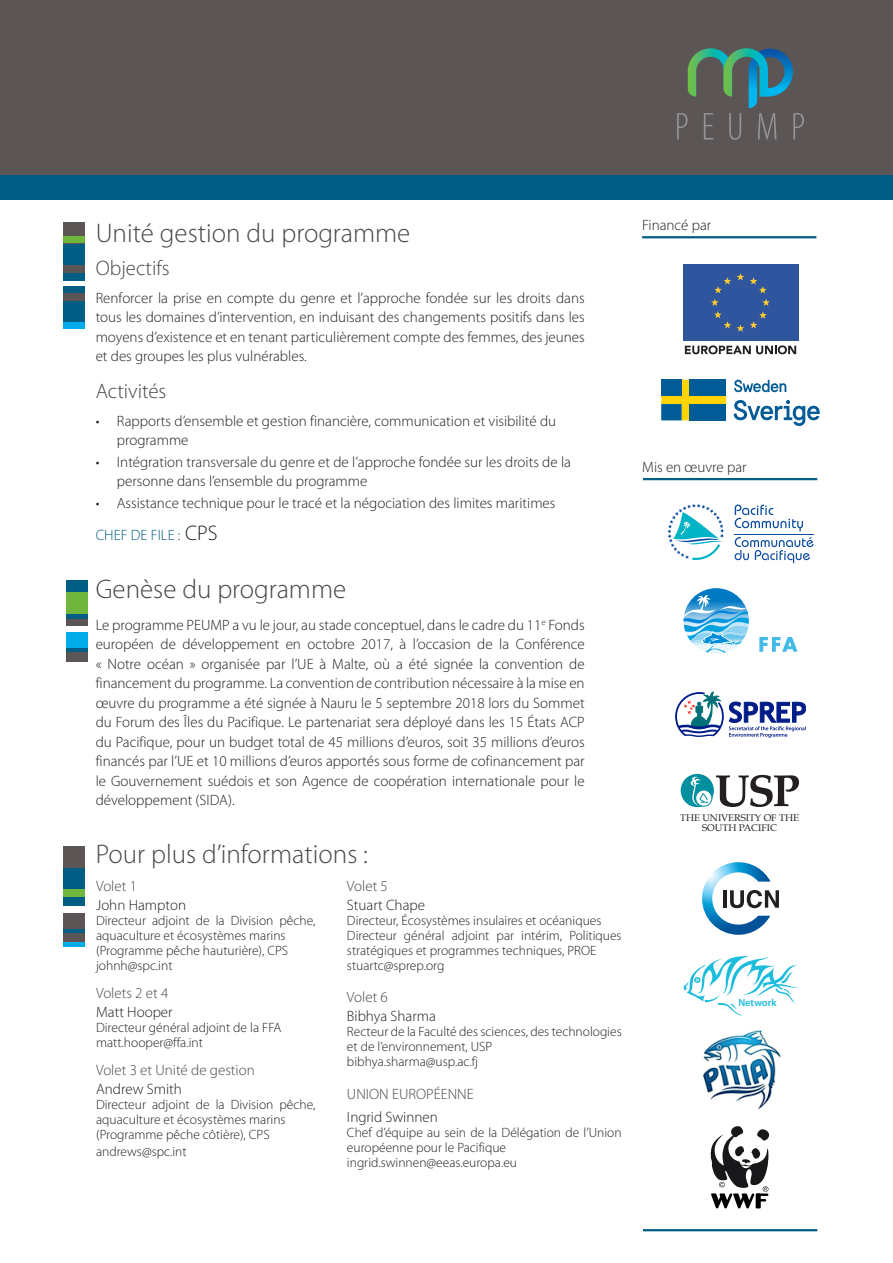
<style>
.page{position:relative;width:893px;height:1263px;background:#fff}
.page>*{position:absolute;margin:0;border:0;box-sizing:border-box;transform-origin:0 0}
.t1{font:300 27px "Myriad Pro";color:#464747}
.t2{font:300 21px "Myriad Pro";color:#464747}
.t3{font:300 15px/19.5px "Myriad Pro";color:#231f20}
.t4{font:300 15px "Myriad Pro";color:#464747}
.t5{font:300 13.5px/15px "Myriad Pro";color:#231f20}
.t6{font:600 10.35px "Myriad Pro";color:#1cbcdd}
.t7{font:9.75px/10.4px "Book Antiqua";color:#231f20;text-align:center}
.s1{color:#005d83}
.s2{font-size:21.15px}
</style>
<div class="page">
<div style="left:0;top:0;width:893px;height:200px;background:#005d83"></div>
<div style="left:0;top:0;width:893px;height:174px;background:#5b5655"></div>
<div style="left:64px;top:243px;width:21px;height:22px;background:#005d83"></div>
<div style="left:64px;top:301px;width:21px;height:21px;background:#005d83"></div>
<div style="left:64px;top:286px;width:21px;height:7px;background:#005d83"></div>
<div style="left:64px;top:322px;width:21px;height:7px;background:#00ace9"></div>
<div style="left:64px;top:272px;width:21px;height:9px;background:#005d83"></div>
<div style="left:64px;top:222px;width:21px;height:21px;background:#5b5655"></div>
<div style="left:64px;top:236px;width:21px;height:6px;background:#70b63c"></div>
<div style="left:64px;top:265px;width:21px;height:7px;background:#5b5655"></div>
<div style="left:64px;top:293px;width:21px;height:8px;background:#5b5655"></div>
<div style="left:66px;top:580px;width:21px;height:12px;background:#005d83"></div>
<div style="left:66px;top:613px;width:21px;height:7px;background:#005d83"></div>
<hr style="left:66px;top:648px;width:21px;height:4px;background:#005d83">
<div style="left:66px;top:592px;width:21px;height:21px;background:#70b63c"></div>
<div style="left:66px;top:620px;width:21px;height:6px;background:#5b5655"></div>
<div style="left:66px;top:633px;width:21px;height:15px;background:#00ace9"></div>
<div style="left:66px;top:652px;width:21px;height:10px;background:#5b5655"></div>
<div style="left:64px;top:867px;width:21px;height:22px;background:#005d83"></div>
<div style="left:64px;top:896px;width:21px;height:9px;background:#005d83"></div>
<div style="left:64px;top:928px;width:21px;height:5px;background:#005d83"></div>
<div style="left:64px;top:846px;width:21px;height:21px;background:#5b5655"></div>
<div style="left:64px;top:889px;width:21px;height:7px;background:#70b63c"></div>
<div style="left:64px;top:913px;width:21px;height:15px;background:#5b5655"></div>
<div style="left:64px;top:933px;width:21px;height:10px;background:#5b5655"></div>
<hr style="left:64px;top:943px;width:21px;height:4px;background:#00ace9">
<hr style="left:642px;top:236px;width:174px;height:2px;background:#005d83">
<hr style="left:643px;top:478px;width:174px;height:2px;background:#005d83">
<hr style="left:643px;top:1229px;width:174px;height:2px;background:#005d83">
<svg style="left:677px;top:48px;width:127px;height:92px"></svg>
<svg style="left:735px;top:504px;width:68px;height:27px"></svg>
<svg style="left:735px;top:537px;width:79px;height:26px"></svg>
<hr style="left:734px;top:534px;width:79px;height:1px;background:#0d4da1">
<svg style="left:667px;top:504px;width:57px;height:56px"></svg>
<svg style="left:684px;top:588px;width:65px;height:65px"></svg>
<svg style="left:683px;top:593px;width:66px;height:61px"></svg>
<svg style="left:759px;top:637px;width:38px;height:15px"></svg>
<svg style="left:710px;top:1126px;width:59px;height:82px"></svg>
<svg style="left:661px;top:380px;width:65px;height:40px"></svg>
<div style="left:661px;top:380px;width:21px;height:16px;background:#005b97"></div>
<div style="left:690px;top:404px;width:36px;height:16px;background:#005b97"></div>
<div style="left:690px;top:380px;width:36px;height:16px;background:#005b97"></div>
<svg style="left:734px;top:380px;width:52px;height:12px"></svg>
<svg style="left:734px;top:400px;width:86px;height:26px"></svg>
<img style="left:703px;top:1030px;width:78px;height:80px">
<svg style="left:675px;top:692px;width:131px;height:46px"></svg>
<div style="left:681px;top:774px;width:33px;height:33px;background:#008f9e;border-radius:50%"></div>
<svg style="left:696px;top:790px;width:16px;height:16px"></svg>
<div style="left:695px;top:790px;width:17px;height:17px;border:1px solid #008f9e;border-radius:50%"></div>
<svg style="left:690px;top:775px;width:18px;height:31px"></svg>
<svg style="left:716px;top:775px;width:83px;height:32px"></svg>
<svg style="left:702px;top:862px;width:77px;height:73px"></svg>
<svg style="left:683px;top:955px;width:115px;height:61px"></svg>
<div style="left:683px;top:264px;width:115px;height:77px;background:#2e559e"></div>
<svg style="left:737px;top:273px;width:7px;height:7px"></svg>
<svg style="left:750px;top:277px;width:17px;height:16px"></svg>
<svg style="left:714px;top:277px;width:17px;height:16px"></svg>
<svg style="left:737px;top:324px;width:7px;height:8px"></svg>
<svg style="left:750px;top:299px;width:20px;height:29px"></svg>
<svg style="left:711px;top:299px;width:20px;height:29px"></svg>
<svg style="left:685px;top:345px;width:111px;height:9px"></svg>
<h1 class="t1" style="left:96px;top:217px;width:316px">Unité gestion du programme</h1>
<h2 class="t2" style="left:96px;top:255px;width:75px">Objectifs</h2>
<p class="t3" style="left:96px;top:288px;width:491px;text-align:justify">Renforcer la prise en compte du genre et l’approche fondée sur les droits dans tous les domaines d’intervention, en induisant des changements positifs dans les moyens d’existence et en tenant particulièrement compte des femmes, des jeunes et des groupes les plus vulnérables.</p>
<h2 class="t2" style="left:96px;top:378px;width:72px">Activités</h2>
<p class="t3" style="left:117px;top:411px;width:441px;text-indent:-21px">• Rapports d’ensemble et gestion financière, communication et visibilité du programme</p>
<p class="t3" style="left:117px;top:452px;width:456px;text-indent:-21px">• Intégration transversale du genre et de l’approche fondée sur les droits de la personne dans l’ensemble du programme</p>
<p class="t3" style="left:96px;top:487px;width:461px;line-height:32.2px">• Assistance technique pour le tracé et la négociation des limites maritimes<br><span class="s1">CHEF DE FILE :</span> <span class="s2">CPS</span></p>
<h1 class="t1" style="left:96px;top:572px;width:252px">Genèse du programme</h1>
<p class="t3" style="left:96px;top:615px;width:491px;text-align:justify">Le programme PEUMP a vu le jour, au stade conceptuel, dans le cadre du 11<sup>e</sup> Fonds européen de développement en octobre 2017, à l’occasion de la Conférence « Notre océan » organisée par l’UE à Malte, où a été signée la convention de financement du programme. La convention de contribution nécessaire à la mise en œuvre du programme a été signée à Nauru le 5 septembre 2018 lors du Sommet du Forum des Îles du Pacifique. Le partenariat sera déployé dans les 15 États ACP du Pacifique, pour un budget total de 45 millions d’euros, soit 35 millions d’euros financés par l’UE et 10 millions d’euros apportés sous forme de cofinancement par le Gouvernement suédois et son Agence de coopération internationale pour le développement (SIDA).</p>
<h1 class="t1" style="left:96px;top:837px;width:274px">Pour plus d’informations :</h1>
<p class="t4" style="left:96px;top:876px;width:42px">Volet 1</p>
<p class="t3" style="left:96px;top:895px;width:91px">John Hampton</p>
<p class="t5" style="left:96px;top:913px;width:221px">Directeur adjoint de la Division pêche, aquaculture et écosystèmes marins (Programme pêche hauturière), CPS johnh@spc.int</p>
<p class="t4" style="left:96px;top:984px;width:74px">Volets 2 et 4</p>
<p class="t3" style="left:96px;top:1002px;width:78px">Matt Hooper</p>
<p class="t5" style="left:96px;top:1020px;width:187px">Directeur général adjoint de la FFA matt.hooper@ffa.int</p>
<p class="t4" style="left:96px;top:1061px;width:160px">Volet 3 et Unité de gestion</p>
<p class="t3" style="left:96px;top:1079px;width:87px">Andrew Smith</p>
<p class="t5" style="left:96px;top:1097px;width:221px">Directeur adjoint de la Division pêche, aquaculture et écosystèmes marins (Programme pêche côtière), CPS</p>
<p class="t5" style="left:96px;top:1144px;width:92px">andrews@spc.int</p>
<p class="t4" style="left:347px;top:876px;width:42px">Volet 5</p>
<p class="t3" style="left:347px;top:895px;width:80px">Stuart Chape</p>
<p class="t5" style="left:347px;top:913px;width:276px">Directeur, Écosystèmes insulaires et océaniques Directeur général adjoint par intérim, Politiques stratégiques et programmes techniques, PROE stuartc@sprep.org</p>
<p class="t4" style="left:347px;top:988px;width:42px">Volet 6</p>
<p class="t3" style="left:347px;top:1006px;width:91px">Bibhya Sharma</p>
<p class="t5" style="left:347px;top:1024px;width:276px">Recteur de la Faculté des sciences, des technologies et de l’environnement, USP bibhya.sharma@usp.ac.fj</p>
<p class="t4" style="left:347px;top:1084px;width:128px">UNION EUROPÉENNE</p>
<p class="t3" style="left:347px;top:1107px;width:92px">Ingrid Swinnen</p>
<p class="t5" style="left:347px;top:1125px;width:276px">Chef d’équipe au sein de la Délégation de l’Union européenne pour le Pacifique ingrid.swinnen@eeas.europa.eu</p>
<p class="t3" style="left:642px;top:215px;width:71px">Financé par</p>
<p class="t3" style="left:642px;top:457px;width:106px">Mis en œuvre par</p>
<p class="t7" style="left:680px;top:812px;width:120px">THE UNIVERSITY OF THE<br>SOUTH PACIFIC</p>
<p class="t6" style="left:738px;top:996px;width:40px">Network</p>
</div>
